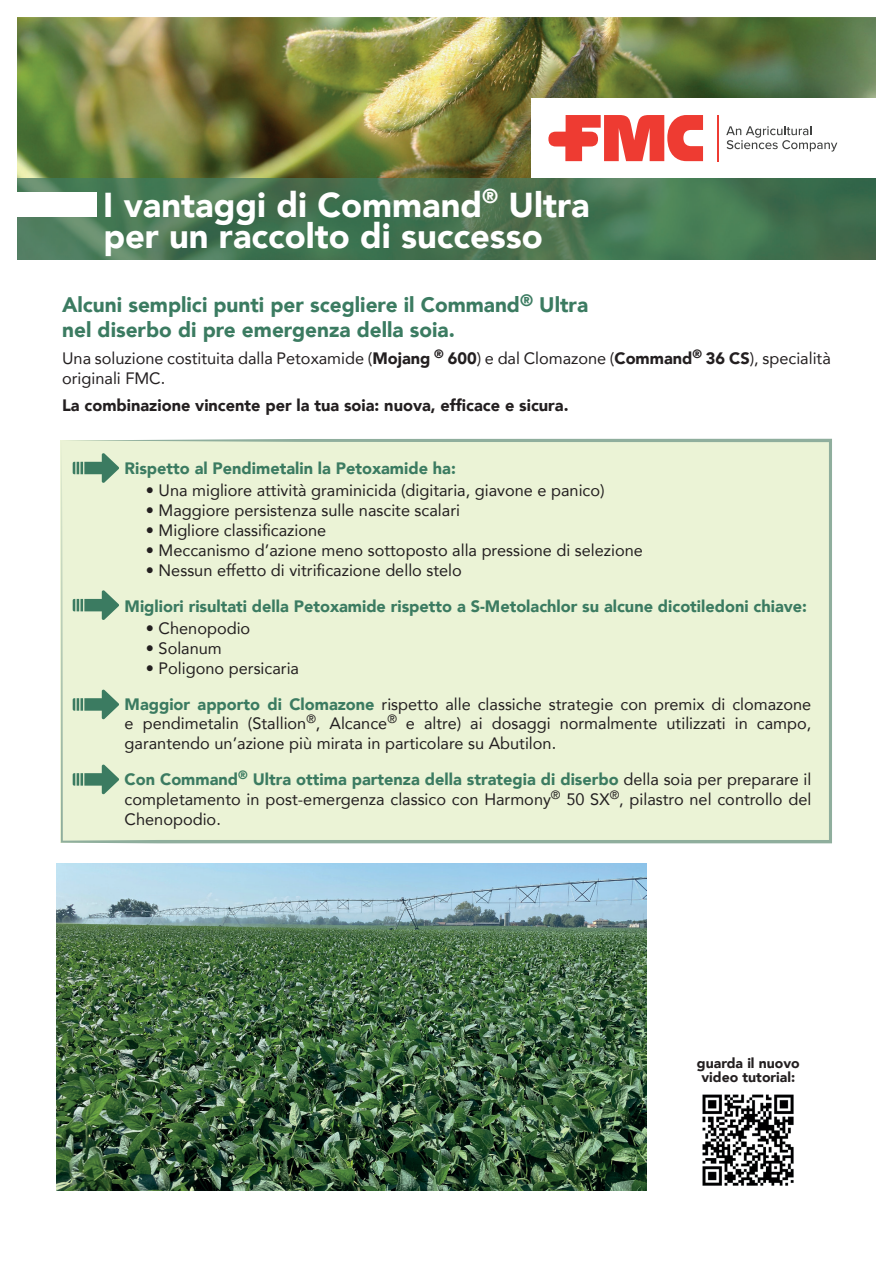
<style>
.page{position:relative;width:893px;height:1263px;background:#fff}
.page>*{position:absolute;margin:0;border:0;box-sizing:border-box;transform-origin:0 0}
.t1{font:900 34.5px/31.5px "Avenir";color:#fff}
.t2{font:900 21px/25.2px "Avenir";color:#3b7b61}
.t3{font:16.5px/19.8px "Avenir";color:#231f20}
.t4{font:900 16.5px "Avenir";color:#3b7b61}
.t5{font:900 16.5px "Avenir";color:#231f20}
.t6{font:900 14.1px/14.1px "Avenir";color:#231f20;text-align:center}
.s1{font-weight:900}
.s2{font-weight:900;color:#3b7b61}
</style>
<div class="page">
<img style="left:17px;top:17px;width:859px;height:161px">
<img style="left:17px;top:178px;width:859px;height:81px">
<div style="left:17px;top:192px;width:80px;height:25px;background:#fff"></div>
<img style="left:57px;top:863px;width:589px;height:328px">
<div style="left:61px;top:439px;width:771px;height:404px;background:#ebf3d6"></div>
<svg style="left:73px;top:453px;width:46px;height:30px"></svg>
<svg style="left:73px;top:590px;width:46px;height:30px"></svg>
<svg style="left:73px;top:690px;width:46px;height:29px"></svg>
<svg style="left:73px;top:765px;width:46px;height:29px"></svg>
<img style="left:702px;top:1094px;width:92px;height:92px">
<div style="left:531px;top:98px;width:362px;height:80px;background:#fff"></div>
<svg style="left:548px;top:115px;width:155px;height:46px"></svg>
<hr style="left:718px;top:115px;width:1px;height:46px;background:#ee3b32">
<svg style="left:726px;top:126px;width:111px;height:26px"></svg>
<h1 class="t1" style="left:103px;top:188px;width:488px">I vantaggi di Command<sup>®</sup> Ultra per un raccolto di successo</h1>
<p class="t2" style="left:62px;top:291px;width:527px">Alcuni semplici punti per scegliere il Command<sup>®</sup> Ultra nel diserbo di pre emergenza della soia.</p>
<p class="t3" style="left:62px;top:348px;width:770px">Una soluzione costituita dalla Petoxamide (<span class="s1">Mojang</span> <sup>®</sup> <span class="s1">600</span>) e dal Clomazone (<span class="s1">Command</span><sup>®</sup> <span class="s1">36 CS</span>), specialità originali FMC.</p>
<p class="t5" style="left:62px;top:391px;width:508px">La combinazione vincente per la tua soia: nuova, efficace e sicura.</p>
<p class="t4" style="left:125px;top:454px;width:333px">Rispetto al Pendimetalin la Petoxamide ha:</p>
<p class="t3" style="left:146px;top:480px;width:460px">• Una migliore attività graminicida (digitaria, giavone e panico)</p>
<p class="t3" style="left:146px;top:500px;width:316px">• Maggiore persistenza sulle nascite scalari</p>
<p class="t3" style="left:146px;top:520px;width:182px">• Migliore classificazione</p>
<p class="t3" style="left:146px;top:540px;width:499px">• Meccanismo d’azione meno sottoposto alla pressione di selezione</p>
<p class="t3" style="left:146px;top:559px;width:318px">• Nessun effetto di vitrificazione dello stelo</p>
<p class="t4" style="left:125px;top:592px;width:684px">Migliori risultati della Petoxamide rispetto a S-Metolachlor su alcune dicotiledoni chiave:</p>
<p class="t3" style="left:146px;top:618px;width:106px">• Chenopodio</p>
<p class="t3" style="left:146px;top:638px;width:78px">• Solanum</p>
<p class="t3" style="left:125px;top:649px;width:688px;line-height:36px;text-indent:21px">• Poligono persicaria<br><span class="s2">Maggior apporto di Clomazone</span> rispetto alle classiche strategie con premix di clomazone</p>
<p class="t3" style="left:125px;top:713px;width:688px">e pendimetalin (Stallion<sup>®</sup>, Alcance<sup>®</sup> e altre) ai dosaggi normalmente utilizzati in campo, garantendo un’azione più mirata in particolare su Abutilon.</p>
<p class="t3" style="left:125px;top:769px;width:688px;text-align:justify"><span class="s2">Con Command</span><sup>®</sup> <span class="s2">Ultra ottima partenza della strategia di diserbo</span> della soia per preparare il completamento in post-emergenza classico con Harmony<sup>®</sup> 50 SX<sup>®</sup>, pilastro nel controllo del Chenopodio.</p>
<p class="t6" style="left:697px;top:1055px;width:104px">guarda il nuovo video tutorial:</p>
</div>
